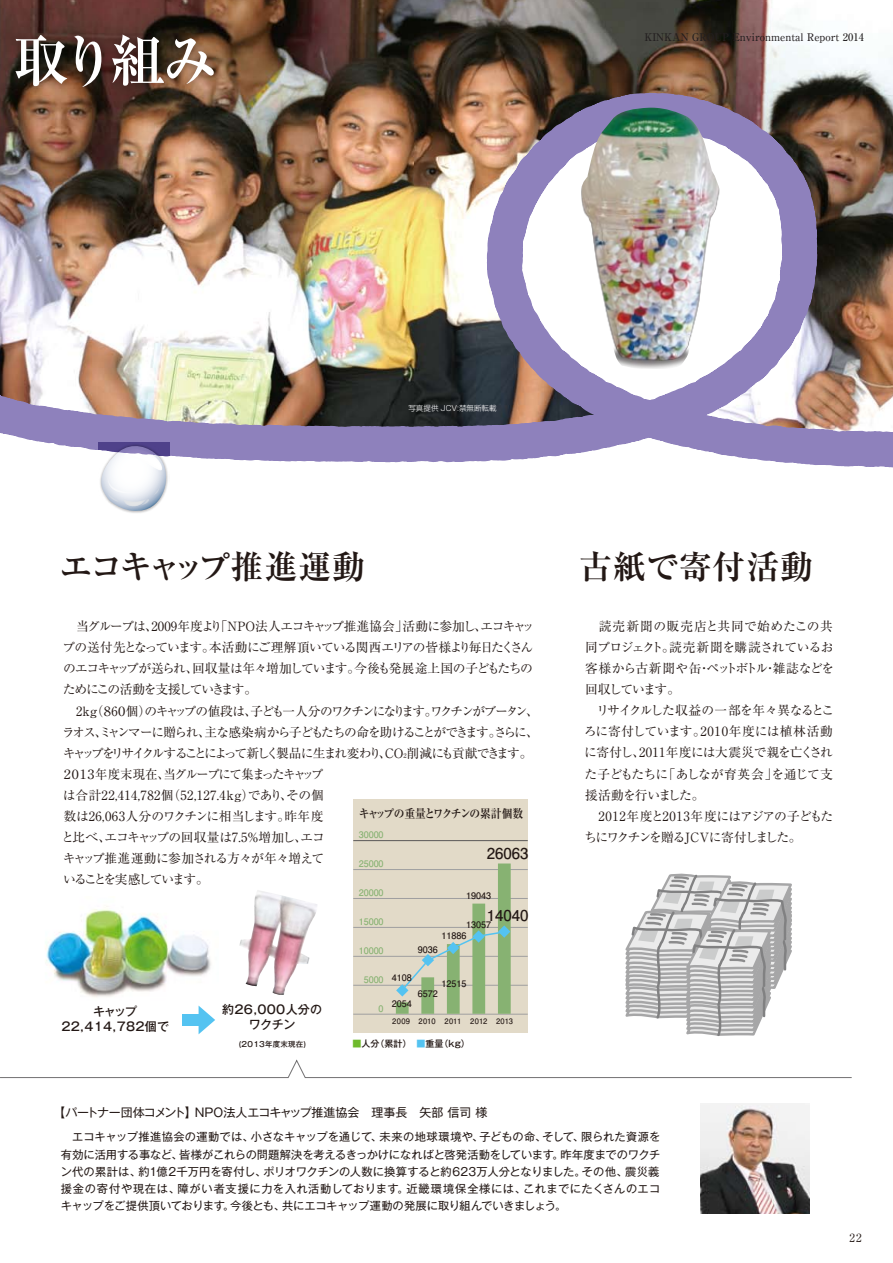
<style>
.page{position:relative;width:893px;height:1263px;background:#fff}
.page>*{position:absolute;margin:0;border:0;box-sizing:border-box;transform-origin:0 0}
.t1{font:700 55.5px "Ryumin Pro";color:#fff}
.t2{font:700 33px "Ryumin Pro";letter-spacing:-.075em;color:#231815}
.t3{font:700 33px "Ryumin Pro";letter-spacing:.025em;color:#231815}
.t4{font:700 15px "Futo Go B101 Pro";color:#231815}
.t5{font:12.75px/21px "Ryumin Pro";letter-spacing:-.1em;color:#231815}
.t6{font:12.75px/21px "Ryumin Pro";letter-spacing:-.045em;color:#231815}
.t7{font:12px "Gothic MB101 Pro";letter-spacing:-.01em;color:#231815}
.t8{font:500 12px/15px "Gothic MB101 Pro";letter-spacing:.025em;color:#231815;text-align:center}
.t9{font:700 12px "Ryumin Pro";letter-spacing:-.12em;color:#231815;scale:.9 1}
.t10{font:11.25px/17.2px "Gothic MB101 Pro";letter-spacing:-.03em;color:#231815;text-align:justify}
.t11{font:11.25px "Ryumin Pro";color:#231815}
.t12{font:500 10.5px "Ryumin Pro";color:#221e1f}
.t13{font:700 9px "Futo Go B101 Pro";color:#231815}
.t14{font:700 9px "Futo Go B101 Pro";color:#87b272}
.t15{font:500 9px "Gothic MB101 Pro";color:#231815}
.t16{font:700 7.5px "Futo Go B101 Pro";letter-spacing:.015em;color:#231815}
.t17{font:300 7.5px "Shin Go Pr 5";color:#fff}
.t18{font:500 7.5px "Gothic MB101 Pro";letter-spacing:.025em;color:#231815}
.s1{font-size:6.3px}
.s2{color:#6fba2c}
.s3{color:#54c3f1}
</style>
<div class="page">
<img style="left:0;top:0;width:893px;height:71px">
<svg style="left:0;top:110px;width:1px;height:323px"></svg>
<img style="left:1px;top:71px;width:892px;height:397px">
<img style="left:0;top:20px;width:231px;height:90px">
<img style="left:45px;top:906px;width:166px;height:101px">
<img style="left:701px;top:1104px;width:108px;height:110px">
<img style="left:98px;top:443px;width:50px;height:70px">
<svg style="left:101px;top:443px;width:68px;height:68px"></svg>
<img style="left:239px;top:890px;width:78px;height:105px">
<div style="left:353px;top:800px;width:175px;height:233px;background:#e2dac8"></div>
<hr style="left:353px;top:840px;width:175px;height:1px;background:#595757">
<hr style="left:353px;top:1014px;width:175px;height:1px;background:#9f9fa0">
<hr style="left:353px;top:927px;width:175px;height:1px;background:#9f9fa0">
<hr style="left:353px;top:985px;width:175px;height:1px;background:#9f9fa0">
<hr style="left:353px;top:956px;width:175px;height:1px;background:#9f9fa0">
<hr style="left:353px;top:869px;width:175px;height:1px;background:#9f9fa0">
<hr style="left:353px;top:898px;width:175px;height:1px;background:#9f9fa0">
<div style="left:396px;top:1002px;width:13px;height:12px;background:#87b272"></div>
<div style="left:421px;top:977px;width:13px;height:37px;background:#87b272"></div>
<div style="left:447px;top:944px;width:13px;height:70px;background:#87b272"></div>
<div style="left:472px;top:903px;width:13px;height:111px;background:#87b272"></div>
<div style="left:498px;top:863px;width:13px;height:151px;background:#87b272"></div>
<svg style="left:396px;top:925px;width:114px;height:71px"></svg>
<svg style="left:199px;top:1005px;width:16px;height:29px"></svg>
<div style="left:182px;top:1014px;width:19px;height:12px;background:#54c3f1"></div>
<img style="left:581px;top:108px;width:139px;height:261px">
<svg style="left:625px;top:873px;width:167px;height:163px"></svg>
<svg style="left:0;top:1059px;width:852px;height:19px"></svg>
<p class="t1" style="left:14px;top:17px;width:206px">取り組み</p>
<p class="t17" style="left:408px;top:402px;width:90px">写真提供 JCV:禁無断転載</p>
<p class="t12" style="left:644px;top:29px;width:221px">KINKAN GROUP Environmental Report 2014</p>
<p class="t2" style="left:59px;top:540px;width:307px">エコキャップ推進運動</p>
<p class="t3" style="left:579px;top:540px;width:236px">古紙で寄付活動</p>
<p class="t5" style="left:61px;top:615px;width:479px">　当グループは、2009年度より「NPO法人エコキャップ推進協会」活動に参加し、エコキャップの送付先となっています。本活動にご理解頂いている関西エリアの皆様より毎日たくさんのエコキャップが送られ、回収量は年々増加しています。今後も発展途上国の子どもたちのためにこの活動を支援していきます。<br>　2ｋｇ（８6０個）のキャップの値段は、子ども一人分のワクチンになります。ワクチンがブータン、ラオス、ミャンマーに贈られ、主な感染病から子どもたちの命を助けることができます。さらに、キャップをリサイクルすることによって新しく製品に生まれ変わり、CO<span class="s1">2</span>削減にも貢献できます。２０１３年度末現在、当グループにて集まったキャップ<br>は合計22,414,782個（52,127.4kg）であり、その個<br>数は26,063人分のワクチンに相当します。昨年度<br>と比べ、エコキャップの回収量は7.5%増加し、エコ<br>キャップ推進運動に参加される方々が年々増えて<br>いることを実感しています。</p>
<p class="t6" style="left:584px;top:615px;width:252px">　読売新聞の販売店と共同で始めたこの共同プロジェクト。読売新聞を購読されているお客様から古新聞や缶・ペットボトル・雑誌などを回収しています。<br>　リサイクルした収益の一部を年々異なるところに寄付しています。2010年度には植林活動に寄付し、2011年度には大震災で親を亡くされた子どもたちに「あしなが育英会」を通じて支援活動を行いました。<br>　2012年度と2013年度にはアジアの子どもたちにワクチンを贈るＪＣＶに寄付しました。</p>
<p class="t9" style="left:359px;top:804px;width:184px">キャップの重量とワクチンの累計個数</p>
<p class="t14" style="left:359px;top:827px;width:26px">30000</p>
<p class="t4" style="left:487px;top:841px;width:43px">26063</p>
<p class="t14" style="left:359px;top:856px;width:26px">25000</p>
<p class="t8" style="left:61px;top:1002px;width:109px">キャップ<br>22,414,782個で</p>
<p class="t8" style="left:222px;top:1000px;width:102px">約26,000人分のワクチン</p>
<p class="t18" style="left:239px;top:1038px;width:69px">(２０13年度末現在)</p>
<p class="t14" style="left:359px;top:885px;width:26px">20000</p>
<p class="t13" style="left:466px;top:888px;width:26px">19043</p>
<p class="t14" style="left:359px;top:914px;width:26px">15000</p>
<p class="t4" style="left:487px;top:904px;width:43px">14040</p>
<p class="t13" style="left:466px;top:917px;width:26px">13057</p>
<p class="t13" style="left:441px;top:929px;width:26px">11886</p>
<p class="t14" style="left:359px;top:943px;width:26px">10000</p>
<p class="t13" style="left:418px;top:942px;width:21px">9036</p>
<p class="t14" style="left:364px;top:972px;width:21px">5000</p>
<p class="t13" style="left:392px;top:970px;width:21px">4108</p>
<p class="t13" style="left:441px;top:976px;width:26px">12515</p>
<p class="t13" style="left:418px;top:986px;width:21px">6572</p>
<p class="t14" style="left:379px;top:1001px;width:7px">0</p>
<p class="t13" style="left:392px;top:996px;width:21px">2054</p>
<p class="t16" style="left:392px;top:1015px;width:122px">2009 2010 2011 2012 2013</p>
<p class="t15" style="left:353px;top:1036px;width:119px"><span class="s2">■</span>人分（累計）　<span class="s3">■</span>重量（kg）</p>
<p class="t7" style="left:53px;top:1102px;width:436px">【パートナー団体コメント】NPO法人エコキャップ推進協会　理事長　矢部 信司 様</p>
<p class="t10" style="left:61px;top:1127px;width:601px">　エコキャップ推進協会の運動では、小さなキャップを通じて、未来の地球環境や、子どもの命、そして、限られた資源を有効に活用する事など、皆様がこれらの問題解決を考えるきっかけになればと啓発活動をしています。昨年度までのワクチン代の累計は、約1億2千万円を寄付し、ポリオワクチンの人数に換算すると約623万人分となりました。その他、震災義援金の寄付や現在は、障がい者支援に力を入れ活動しております。近畿環境保全様には、これまでにたくさんのエコキャップをご提供頂いております。今後とも、共にエコキャップ運動の発展に取り組んでいきましょう。</p>
<p class="t11" style="left:849px;top:1229px;width:14px">22</p>
</div>
